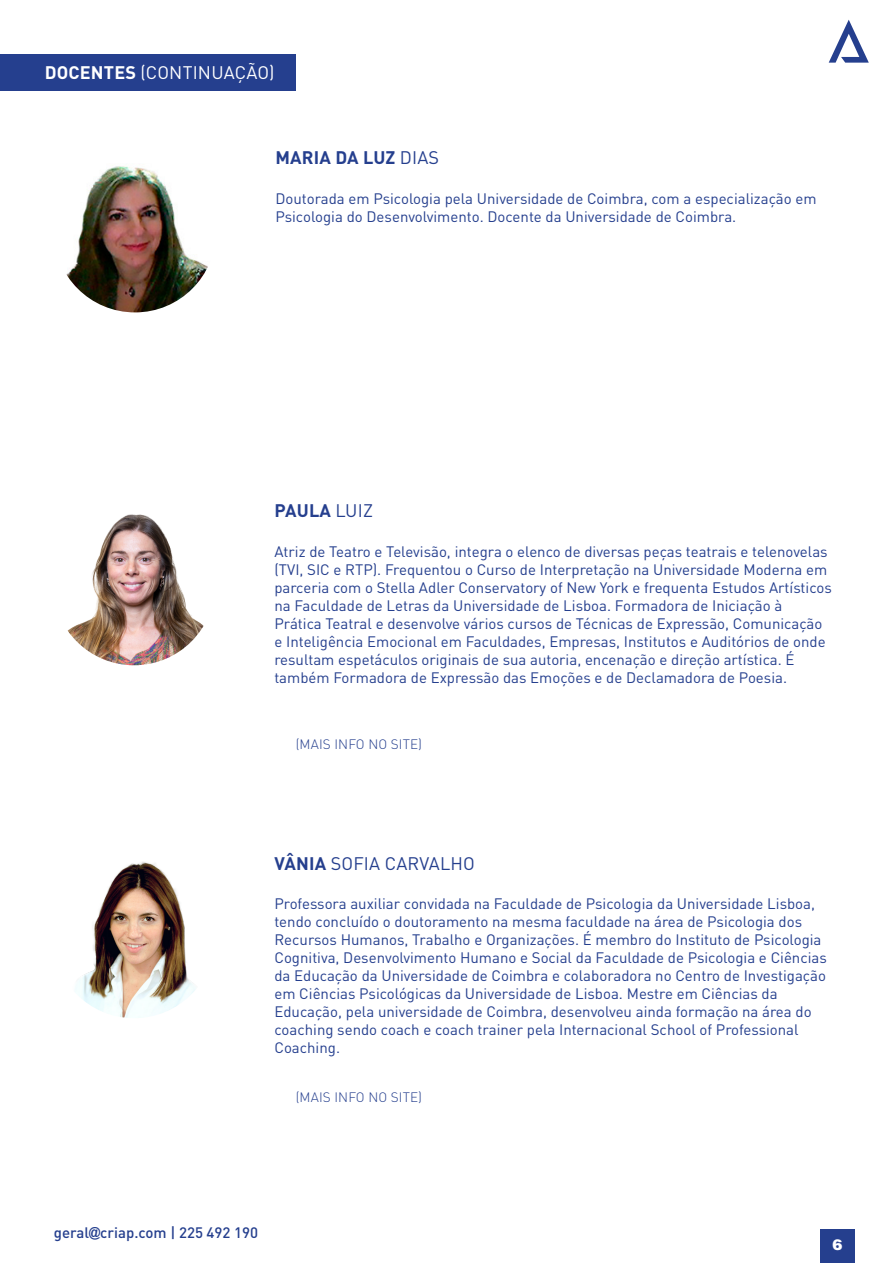
<style>
.page{position:relative;width:893px;height:1263px;background:#fff}
.page>*{position:absolute;margin:0;border:0;box-sizing:border-box;transform-origin:0 0}
.t1{font:700 18px "DIN Pro";letter-spacing:.01em;color:#253f8e}
.t2{font:18px "DIN Pro";letter-spacing:.01em;color:#fff}
.t3{font:18px "DIN Pro";letter-spacing:.01em;color:#253f8e}
.t4{font:15px/18px "DIN Pro";color:#253f8e}
.t5{font:500 15px "DIN Pro";color:#253f8e}
.t6{font:900 15px "Helvetica LT Std";color:#fff}
.t7{font:300 13.5px "DIN Pro";letter-spacing:.01em;color:#253f8e}
.s1{font-weight:700}
.s2{font-weight:400}
.s3{font-family:"Arial";font-weight:900}
</style>
<div class="page">
<div style="left:820px;top:1229px;width:35px;height:34px;background:#253f8e"></div>
<svg style="left:829px;top:20px;width:40px;height:43px"></svg>
<div style="left:0;top:54px;width:296px;height:37px;background:#253f8e"></div>
<img style="left:53px;top:503px;width:162px;height:162px;border-radius:81px">
<img style="left:53px;top:856px;width:162px;height:162px;border-radius:81px">
<img style="left:54px;top:150px;width:162px;height:162px;border-radius:81px">
<p class="t2" style="left:45px;top:60px;width:231px"><span class="s1">DOCENTES</span> (CONTINUAÇÃO)</p>
<p class="t1" style="left:275px;top:145px;width:165px">MARIA DA LUZ <span class="s2">DIAS</span></p>
<p class="t4" style="left:275px;top:189px;width:543px">Doutorada em Psicologia pela Universidade de Coimbra, com a especialização em<br>Psicologia do Desenvolvimento. Docente da Universidade de Coimbra.</p>
<p class="t1" style="left:275px;top:498px;width:100px">PAULA <span class="s2">LUIZ</span></p>
<p class="t4" style="left:274px;top:542px;width:559px">Atriz de Teatro e Televisão, integra o elenco de diversas peças teatrais e telenovelas (TVI, SIC e RTP). Frequentou o Curso de Interpretação na Universidade Moderna em parceria com o Stella Adler Conservatory of New York e frequenta Estudos Artísticos na Faculdade de Letras da Universidade de Lisboa. Formadora de Iniciação à Prática Teatral e desenvolve vários cursos de Técnicas de Expressão, Comunicação e Inteligência Emocional em Faculdades, Empresas, Institutos e Auditórios de onde resultam espetáculos originais de sua autoria, encenação e direção artística. É também Formadora de Expressão das Emoções e de Declamadora de Poesia.</p>
<p class="t7" style="left:296px;top:735px;width:128px">(MAIS INFO NO SITE)</p>
<p class="t3" style="left:275px;top:851px;width:202px"><span class="s1">VÂNIA</span> SOFIA CARVALHO</p>
<p class="t4" style="left:274px;top:894px;width:554px">Professora auxiliar convidada na Faculdade de Psicologia da Universidade Lisboa, tendo concluído o doutoramento na mesma faculdade na área de Psicologia dos Recursos Humanos, Trabalho e Organizações. É membro do Instituto de Psicologia Cognitiva, Desenvolvimento Humano e Social da Faculdade de Psicologia e Ciências da Educação da Universidade de Coimbra e colaboradora no Centro de Investigação em Ciências Psicológicas da Universidade de Lisboa. Mestre em Ciências da Educação, pela universidade de Coimbra, desenvolveu ainda formação na área do coaching sendo coach e coach trainer pela Internacional School of Professional Coaching.</p>
<p class="t7" style="left:296px;top:1087px;width:128px">(MAIS INFO NO SITE)</p>
<p class="t5" style="left:54px;top:1222px;width:206px">geral<span class="s3">@</span>criap.com | 225 492 190</p>
<p class="t6" style="left:832px;top:1235px;width:12px">6</p>
</div>
